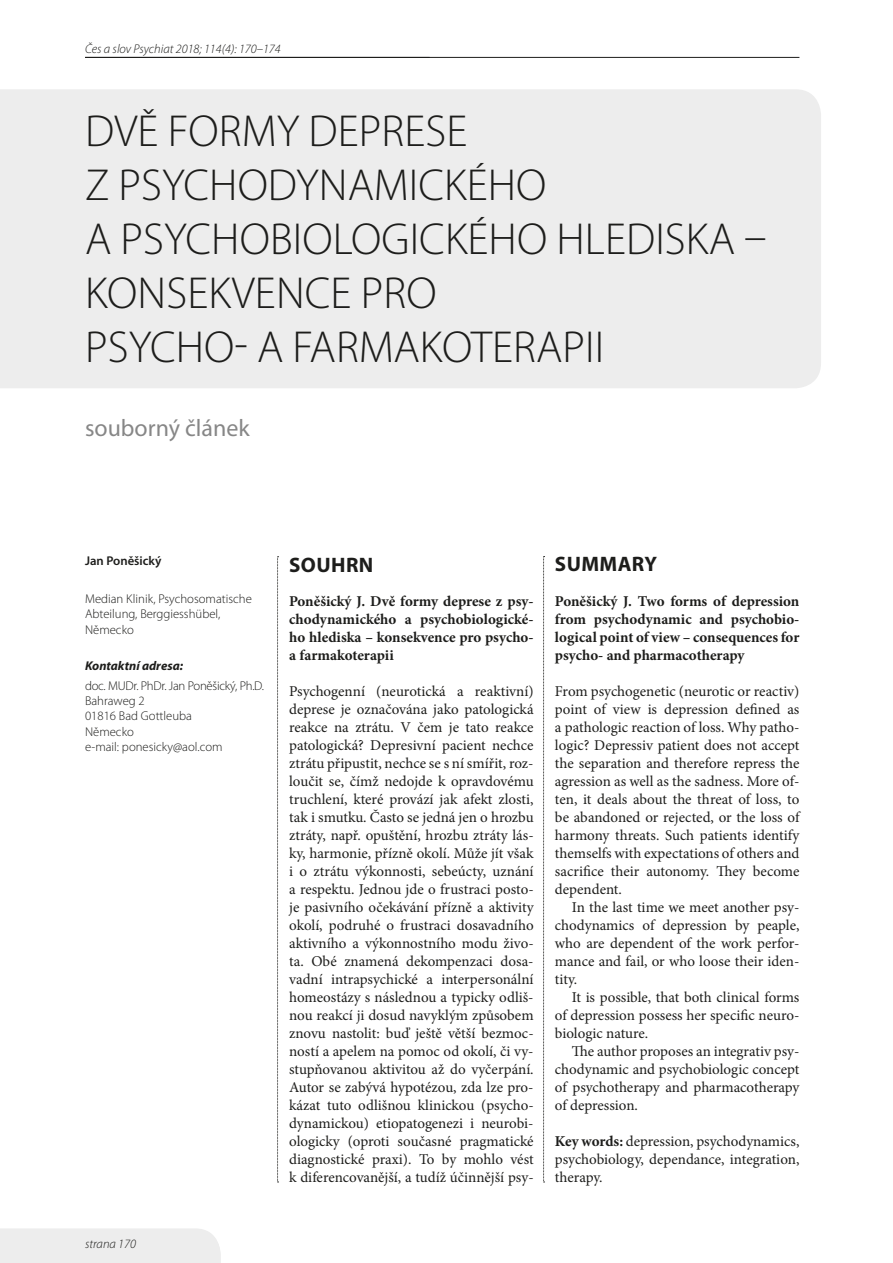
<style>
.page{position:relative;width:893px;height:1263px;background:#fff}
.page>*{position:absolute;margin:0;border:0;box-sizing:border-box;transform-origin:0 0}
.t1{font:300 45px/54px "Myriad Pro";color:#1d1d1b}
.t2{font:24px "Myriad Pro";color:#878787}
.t3{font:700 21px "Myriad Pro";letter-spacing:.02em;color:#1d1d1b}
.t4{font:15px/18px "Minion Pro";color:#1d1d1b;text-align:justify}
.t5{font:700 15px/18px "Minion Pro";color:#1d1d1b;text-align:justify}
.t6{font:300 12.75px/15.3px "Myriad Pro";color:#1d1d1b}
.t7{font:italic 300 12.75px "Myriad Pro";color:#1d1d1b}
.t8{font:italic 700 12.75px "Myriad Pro";color:#1d1d1b}
.t9{font:600 12.75px "Myriad Pro";color:#1d1d1b}
.s1{font-weight:700}
</style>
<div class="page">
<hr style="left:85px;top:57px;width:714px;height:1px;background:#1d1d1b">
<div style="left:0;top:89px;width:821px;height:299px;background:#ededed"></div>
<div style="left:0;top:1228px;width:221px;height:35px;background:#ededed"></div>
<svg style="left:277px;top:556px;width:2px;height:627px"></svg>
<svg style="left:543px;top:556px;width:2px;height:627px"></svg>
<p class="t7" style="left:85px;top:42px;width:197px">Čes a slov Psychiat 2018; 114(4): 170–174</p>
<h1 class="t1" style="left:85px;top:105px;width:384px">Dvě formy deprese z psychodynam</h1>
<h1 class="t1" style="left:85px;top:159px;width:683px;text-indent:324px">ického apsychobiologického hlediska – konsekvence pro<br>psycho- a farmakoterap ii</h1>
<h2 class="t2" style="left:85px;top:413px;width:166px">souborný článek</h2>
<p class="t9" style="left:85px;top:553px;width:78px">Jan Poněšický</p>
<p class="t6" style="left:85px;top:591px;width:168px">Median Klinik, Psychosomatische<br>Abteilung, Berggiesshübel,<br>Německo</p>
<p class="t8" style="left:85px;top:658px;width:100px">Kontaktní adresa:</p>
<p class="t6" style="left:85px;top:678px;width:181px">doc. MUDr. PhDr. Jan Poněšický, Ph.D.<br>Bahraweg 2<br>01816 Bad Gottleuba<br>Německo<br>e-mail: ponesicky@aol.com</p>
<p class="t7" style="left:85px;top:1237px;width:52px">strana 170</p>
<h3 class="t3" style="left:289px;top:551px;width:86px">SOUHRN</h3>
<p class="t5" style="left:289px;top:592px;width:246px">Poněšický J. Dvě formy deprese z psy&shy;chodynamického a psychobiologické&shy;ho hlediska – konsekvence pro psycho&shy;a farmakoterapii</p>
<p class="t4" style="left:289px;top:682px;width:246px">Psychogenní (neurotická a reaktivní) deprese je označována jako patologická reakce na ztrátu. V čem je tato reakce patologická? Depresivní pacient nechce ztrátu připustit, nechce se s ní smířit, roz&shy;loučit se, čímž nedojde k opravdovému truchlení, které provází jak afekt zlosti, tak i smutku. Často se jedná jen o hrozbu ztráty, např. opuštění, hrozbu ztráty lás&shy;ky, harmonie, přízně okolí. Může jít však i o ztrátu výkonnosti, sebeúcty, uznání a respektu. Jednou jde o frustraci posto&shy;je pasivního očekávání přízně a aktivity okolí, podruhé o frustraci dosavadního aktivního a výkonnostního modu živo&shy;ta. Obé znamená dekompenzaci dosa&shy;vadní intrapsychické a interpersonální homeostázy s následnou a typicky odliš&shy;nou reakcí ji dosud navyklým způsobem znovu nastolit: buď ještě větší bezmoc&shy;ností a apelem na pomoc od okolí, či vy&shy;stupňovanou aktivitou až do vyčerpání.<br>Autor se zabývá hypotézou, zda lze pro&shy;kázat tuto odlišnou klinickou (psycho&shy;dynamickou) etiopatogenezi i neurobi&shy;ologicky (oproti současné pragmatické diagnostické praxi). To by mohlo vést k diferencovanější, a tudíž účinnější psy-</p>
<h3 class="t3" style="left:555px;top:551px;width:104px">SUMMARY</h3>
<p class="t5" style="left:555px;top:592px;width:246px">Poněšický J. Two forms of depression from psychodynamic and psychobio&shy;logical point of view – consequences for psycho- and pharmacotherapy</p>
<p class="t4" style="left:555px;top:682px;width:246px">From psychogenetic (neurotic or reactiv) point of view is depression defined as a pathologic reaction of loss. Why patho&shy;logic? Depressiv patient does not accept the separation and therefore repress the agression as well as the sadness. More of&shy;ten, it deals about the threat of loss, to be abandoned or rejected, or the loss of harmony threats. Such patients identify themselfs with expectations of others and sacrifice their autonomy. They become dependent.</p>
<p class="t4" style="left:555px;top:898px;width:246px;text-indent:17px">In the last time we meet another psy&shy;chodynamics of depression by peaple, who are dependent of the work perfor&shy;mance and fail, or who loose their iden&shy;tity.</p>
<p class="t4" style="left:555px;top:988px;width:246px;text-indent:17px">It is possible, that both clinical forms of depression possess her specific neuro&shy;biologic nature.</p>
<p class="t4" style="left:555px;top:1042px;width:246px;text-indent:17px">The author proposes an integrativ psy&shy;chodynamic and psychobiologic concept of psychotherapy and pharmacotherapy of depression.</p>
<p class="t4" style="left:555px;top:1132px;width:246px"><span class="s1">Key words:</span> depression, psychodynamics, psychobiology, dependance, integration, therapy.</p>
</div>
